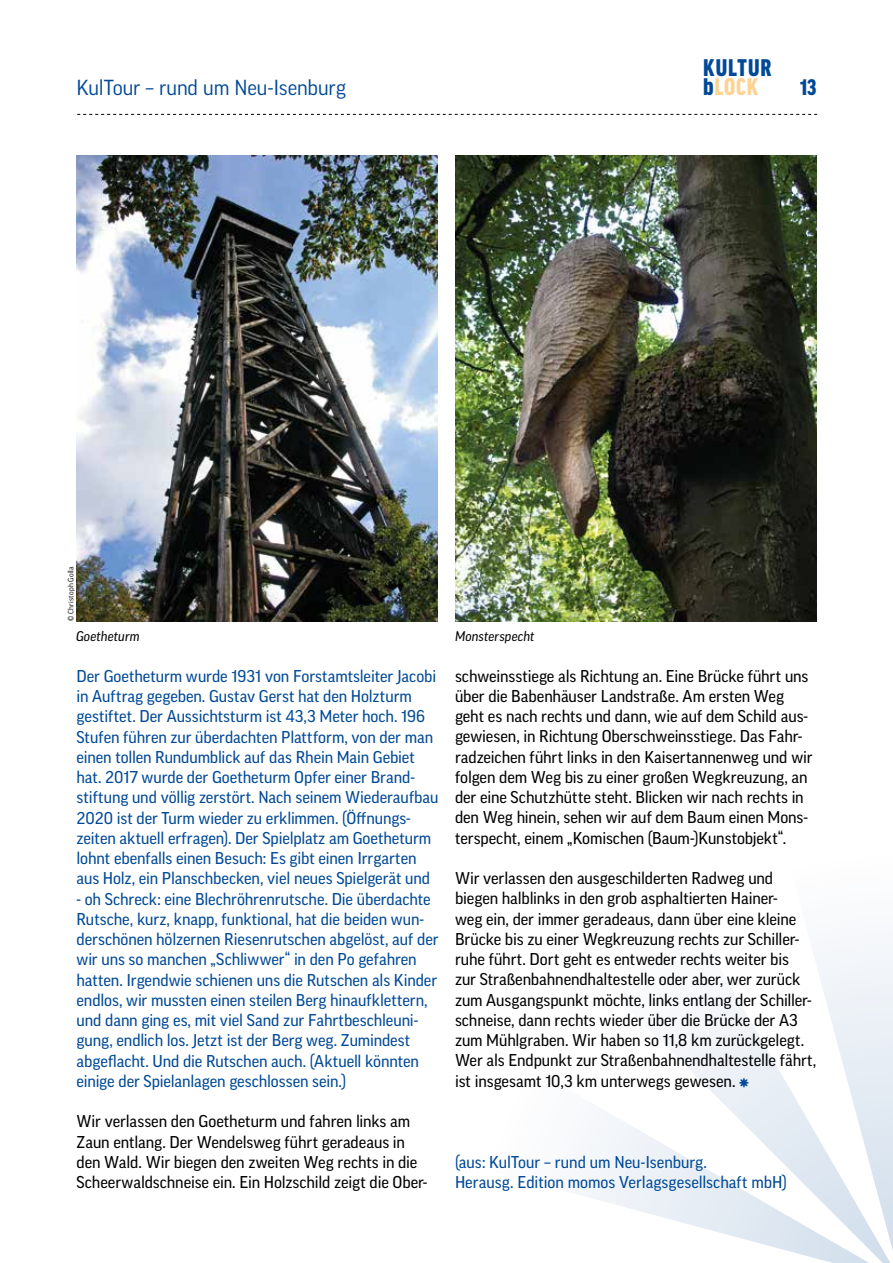
<style>
.page{position:relative;width:893px;height:1263px;background:#fff}
.page>*{position:absolute;margin:0;border:0;box-sizing:border-box;transform-origin:0 0}
.t1{font:900 condensed 25.65px "Good Headline Pro";letter-spacing:.04em;color:#004996}
.t2{font:900 condensed 25.65px "Good Headline Pro";letter-spacing:.035em;color:#fdd394}
.t3{font:900 condensed 24px "Good Headline Pro";color:#004996}
.t4{font:21px "Good Pro";letter-spacing:-.01em;color:#004996}
.t5{font:16.5px/20.2px "Good Pro News";letter-spacing:-.005em;color:#000}
.t6{font:16.5px/20.2px "Good Pro News";letter-spacing:-.005em;color:#004996}
.t7{font:italic 13.5px "Good Pro News";letter-spacing:.01em;color:#000}
.t8{font:7.5px "Good Pro";letter-spacing:.02em;color:#000}
.s1{color:#004996}
</style>
<div class="page">
<svg style="left:662px;top:943px;width:231px;height:122px;fill:#f6f8fb"></svg>
<svg style="left:574px;top:1065px;width:319px;height:198px"></svg>
<svg style="left:77px;top:114px;width:740px;height:1px"></svg>
<img style="left:77px;top:155px;width:361px;height:466px">
<img style="left:455px;top:155px;width:361px;height:466px">
<svg style="left:739px;top:1078px;width:10px;height:9px"></svg>
<h1 class="t1" style="left:703px;top:54px;width:70px">KULTUR</h1>
<p class="t4" style="left:77px;top:75px;width:271px">KulTour – rund um Neu-Isenburg</p>
<h1 class="t2" style="left:703px;top:73px;width:57px"><span class="s1">b</span>LOCK</h1>
<h2 class="t3" style="left:800px;top:74px;width:18px">13</h2>
<p class="t8" style="left:67px;top:621px;width:56px;rotate:-90deg">© Christoph Golla</p>
<p class="t7" style="left:76px;top:629px;width:65px">Goetheturm</p>
<p class="t7" style="left:455px;top:629px;width:81px">Monsterspecht</p>
<p class="t6" style="left:77px;top:666px;width:364px">Der Goetheturm wurde 1931 von Forstamtsleiter Jacobi in Auftrag gegeben. Gustav Gerst hat den Holzturm gestiftet. Der Aussichtsturm ist 43,3 Meter hoch. 196<br>Stufen führen zur überdachten Plattform, von der man einen tollen Rundumblick auf das Rhein Main Gebiet hat. 2017 wurde der Goetheturm Opfer einer Brand&shy;stiftung und völlig zerstört. Nach seinem Wiederaufbau 2020 ist der Turm wieder zu erklimmen. (Öffnungs&shy;zeiten aktuell erfragen). Der Spielplatz am Goetheturm lohnt ebenfalls einen Besuch: Es gibt einen Irrgarten aus Holz, ein Planschbecken, viel neues Spielgerät und</p>
<p class="t6" style="left:77px;top:888px;width:363px">- oh Schreck: eine Blechröhrenrutsche. Die überdachte Rutsche, kurz, knapp, funktional, hat die beiden wun&shy;derschönen hölzernen Riesenrutschen abgelöst, auf der wir uns so manchen „Schliwwer“ in den Po gefahren hatten. Irgendwie schienen uns die Rutschen als Kinder endlos, wir mussten einen steilen Berg hinaufklettern, und dann ging es, mit viel Sand zur Fahrtbeschleuni&shy;gung, endlich los. Jetzt ist der Berg weg. Zumindest abgeflacht. Und die Rutschen auch. (Aktuell könnten einige der Spielanlagen geschlossen sein.)</p>
<p class="t5" style="left:77px;top:1111px;width:352px">Wir verlassen den Goetheturm und fahren links am Zaun entlang. Der Wendelsweg führt geradeaus in den Wald. Wir biegen den zweiten Weg rechts in die Scheerwaldschneise ein. Ein Holzschild zeigt die Ober-</p>
<p class="t5" style="left:455px;top:666px;width:359px">schweinsstiege als Richtung an. Eine Brücke führt uns über die Babenhäuser Landstraße. Am ersten Weg geht es nach rechts und dann, wie auf dem Schild aus&shy;gewiesen, in Richtung Oberschweinsstiege. Das Fahr&shy;radzeichen führt links in den Kaisertannenweg und wir folgen dem Weg bis zu einer großen Wegkreuzung, an der eine Schutzhütte steht. Blicken wir nach rechts in den Weg hinein, sehen wir auf dem Baum einen Mons&shy;terspecht, einem „Komischen (Baum-)Kunstobjekt“.</p>
<p class="t5" style="left:455px;top:868px;width:363px">Wir verlassen den ausgeschilderten Radweg und biegen halblinks in den grob asphaltierten Hainer-<br>weg ein, der immer geradeaus, dann über eine kleine Brücke bis zu einer Wegkreuzung rechts zur Schiller&shy;ruhe führt. Dort geht es entweder rechts weiter bis<br>zur Straßenbahnendhaltestelle oder aber, wer zurück zum Ausgangspunkt möchte, links entlang der Schiller&shy;schneise, dann rechts wieder über die Brücke der A3 zum Mühlgraben. Wir haben so 11,8 km zurückgelegt.<br>Wer als Endpunkt zur Straßenbahnendhaltestelle fährt, ist insgesamt 10,3 km unterwegs gewesen.</p>
<p class="t6" style="left:455px;top:1152px;width:333px">(aus: KulTour – rund um Neu-Isenburg.<br>Herausg. Edition momos Verlagsgesellschaft mbH)</p>
</div>
